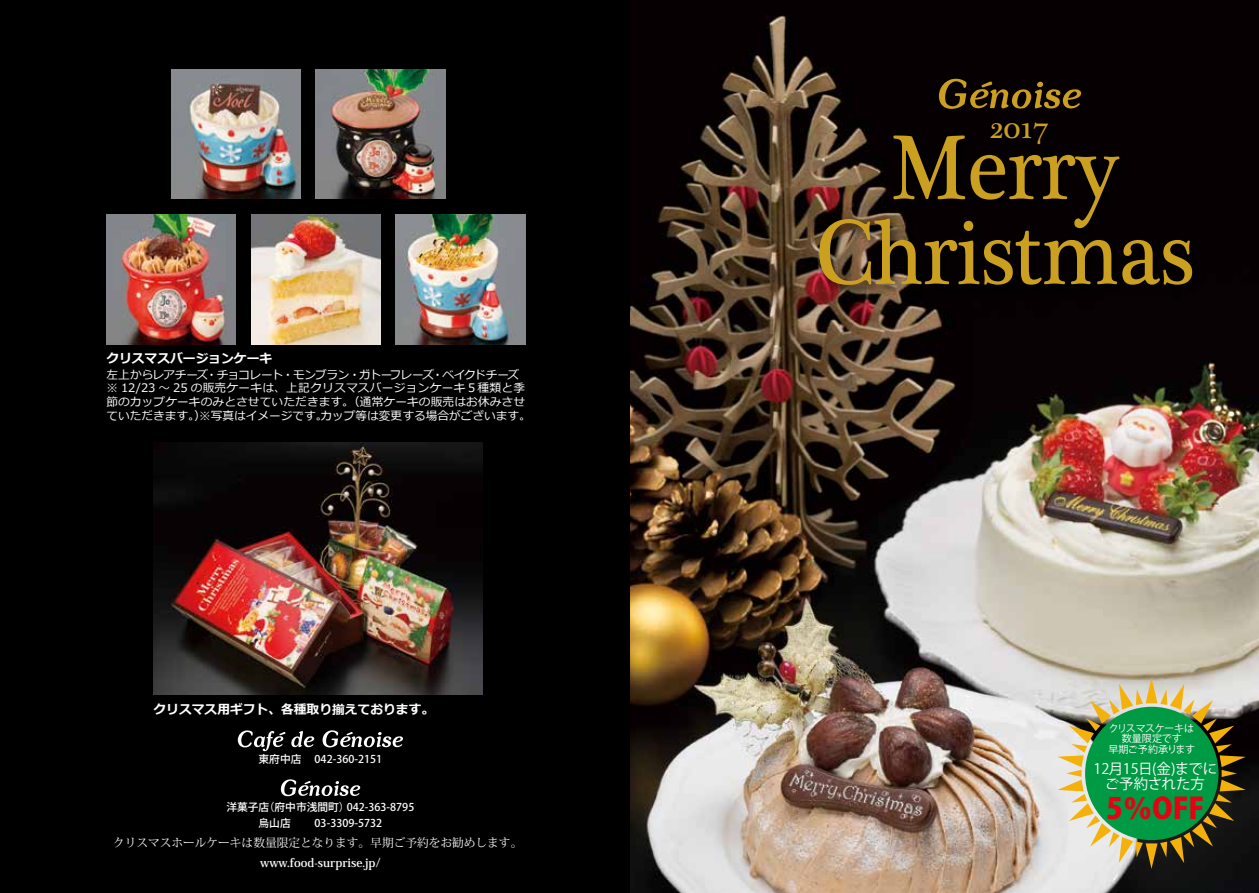
<style>
.page{position:relative;width:1259px;height:893px;background:#fff}
.page>*{position:absolute;margin:0;border:0;box-sizing:border-box;transform-origin:0 0}
.t1{font:93.6px "Plantagenet Cherokee";color:#cb9f20;scale:.9 1}
.t2{font:31.95px "Plantagenet Cherokee";color:#cb9f20}
.t3{font:800 28.95px "Koz Go Pro";color:#e60012}
.t4{font:14.55px/15.6px "Koz Go Pro";color:#fff;text-align:center}
.t5{font:700 12.75px "Meiryo";color:#fff}
.t6{font:11.7px/13.8px "Meiryo";letter-spacing:.005em;color:#fff}
.t7{font:11.7px "Koz Min Pro";color:#fff}
.t8{font:700 11.7px "Koz Min Pro";color:#fff}
.t9{font:11.7px "Meiryo";letter-spacing:-.06em;color:#fff}
.t10{font:11.7px "Meiryo";letter-spacing:-.075em;color:#fff}
.t11{font:500 10.8px "Koz Go Pro";color:#fff}
.t12{font:10.05px/10.4px "Koz Go Pro";letter-spacing:-.02em;color:#fff;text-align:center}
</style>
<div class="page">
<img style="left:629px;top:0;width:630px;height:893px">
<div style="left:0;top:0;width:629px;height:893px;background:#000"></div>
<svg style="left:1057px;top:678px;width:188px;height:191px;background:#a09577"></svg>
<div style="left:1085px;top:707px;width:133px;height:133px;background:#094;border-radius:50%"></div>
<svg style="left:281px;top:779px;width:79px;height:17px"></svg>
<svg style="left:238px;top:730px;width:47px;height:21px"></svg>
<svg style="left:291px;top:730px;width:112px;height:17px"></svg>
<div style="left:988px;top:119px;width:71px;height:36px;background:#000"></div>
<div style="left:815px;top:132px;width:389px;height:165px;background:#000"></div>
<svg style="left:939px;top:79px;width:142px;height:30px;background:#45330b"></svg>
<img style="left:153px;top:443px;width:329px;height:252px">
<img style="left:106px;top:215px;width:130px;height:129px">
<img style="left:171px;top:69px;width:130px;height:130px">
<img style="left:251px;top:215px;width:130px;height:129px">
<img style="left:316px;top:69px;width:129px;height:130px">
<img style="left:395px;top:215px;width:130px;height:129px">
<p class="t5" style="left:106px;top:351px;width:167px">クリスマスバージョンケーキ</p>
<p class="t6" style="left:106px;top:368px;width:426px">左上からレアチーズ<br>※ 12/23 〜 25 の販売ケーキは、上記クリスマスバージョンケーキ５種類と季節のカップケーキのみとさせていただきます。（通常ケーキの販売はお休みさせていただきます。）※写真はイメージですカップ等は変更する場合がございます。</p>
<p class="t6" style="left:316px;top:409px;width:13px">。</p>
<p class="t9" style="left:206px;top:368px;width:230px">・チョコレート・モンブラン・ガトーフレーズ</p>
<p class="t10" style="left:432px;top:368px;width:89px">・ベイクドチーズ</p>
<p class="t5" style="left:153px;top:702px;width:282px">クリスマス用ギフト、各種取り揃えております。</p>
<p class="t11" style="left:258px;top:752px;width:44px">東府中店</p>
<p class="t11" style="left:315px;top:752px;width:69px">042-360-2151</p>
<p class="t11" style="left:264px;top:800px;width:87px">（府中市浅間町(</p>
<p class="t11" style="left:226px;top:800px;width:44px">洋菓子店</p>
<p class="t11" style="left:347px;top:800px;width:69px">042-363-8795</p>
<p class="t11" style="left:258px;top:816px;width:34px">烏山店</p>
<p class="t11" style="left:315px;top:816px;width:69px">03-3309-5732</p>
<p class="t7" style="left:113px;top:834px;width:411px">クリスマスホールケーキは数量限定となります。早期ご予約をお勧めします。</p>
<p class="t8" style="left:260px;top:854px;width:122px">www.food-surprise j p. /</p>
<h2 class="t2" style="left:990px;top:109px;width:59px">2017</h2>
<h1 class="t1" style="left:891px;top:113px;width:254px">Merry</h1>
<h1 class="t1" style="left:816px;top:198px;width:422px">Christmas</h1>
<p class="t12" style="left:1108px;top:723px;width:88px">クリスマスケーキは数量限定です<br>早期ご予約承ります</p>
<p class="t4" style="left:1093px;top:761px;width:125px">12月15日金( )までにご予約された方</p>
<h3 class="t3" style="left:1106px;top:790px;width:100px">5％OFF</h3>
</div>
